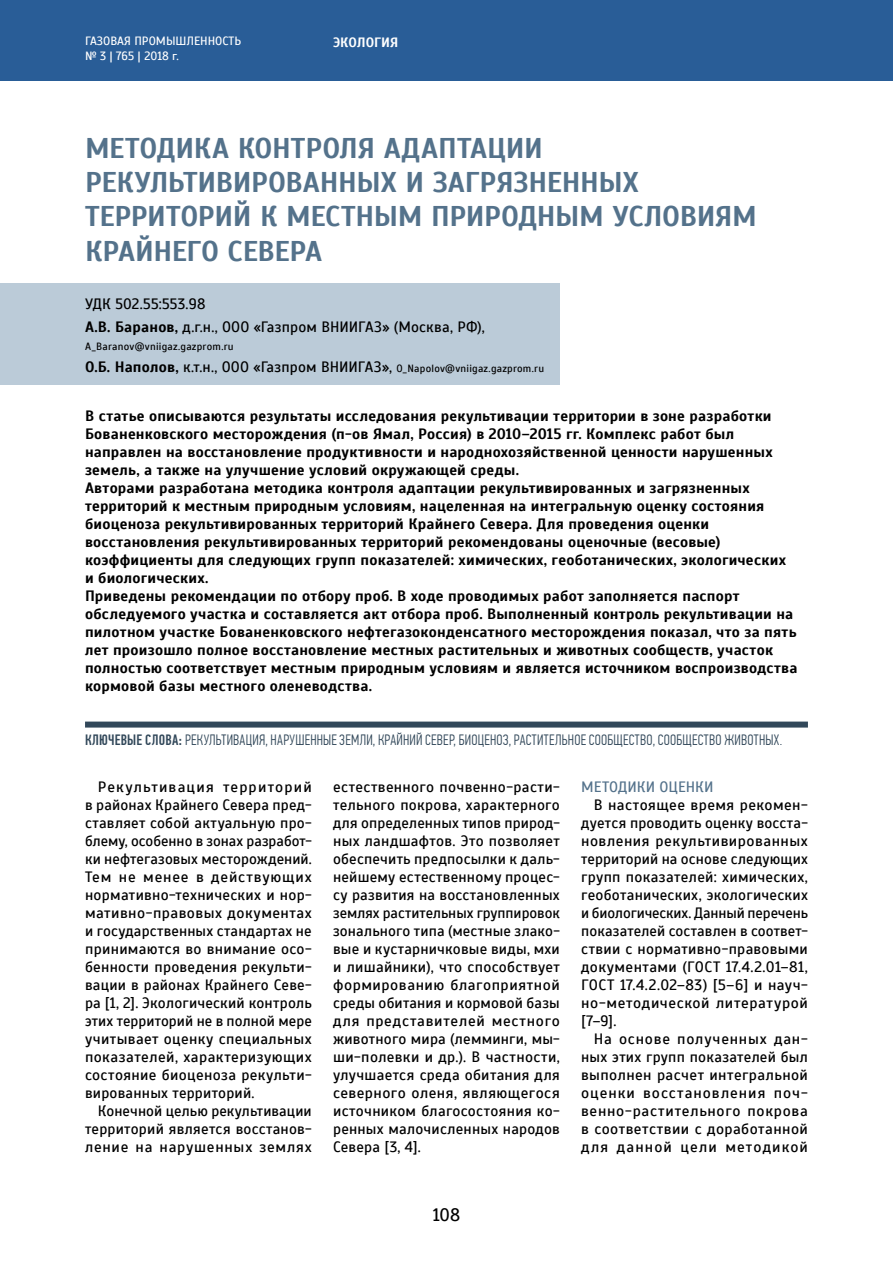
<style>
.page{position:relative;width:893px;height:1263px;background:#fff}
.page>*{position:absolute;margin:0;border:0;box-sizing:border-box;transform-origin:0 0}
.t1{font:700 28.5px/34.2px "Scada";letter-spacing:-.015em;color:#54728b}
.t2{font:18px "Scada";color:#000}
.t3{font:15px/18px "Scada";letter-spacing:.02em;color:#000;text-align:justify}
.t4{font:700 15px/18px "Scada";letter-spacing:.015em;color:#000}
.t5{font:300 15px "PF Din Text Comp Pro";letter-spacing:.015em;color:#32485a}
.t6{font:15px "Scada";color:#54728b}
.t7{font:700 13.5px "Scada";color:#fff}
.t8{font:12px/14.4px "Scada";color:#fff}
.t9{font:10.5px/22.2px "Scada";letter-spacing:.02em;color:#000}
.s1{font-weight:700}
.s2{font-weight:700;font-size:15px}
.s3{font-size:15px}
.s4{font-weight:500}
</style>
<div class="page">
<div style="left:0;top:0;width:893px;height:81px;background:#295d97"></div>
<div style="left:85px;top:721px;width:723px;height:6px;background:#32485a"></div>
<div style="left:0;top:283px;width:560px;height:102px;background:#bbcbd8"></div>
<p class="t8" style="left:85px;top:34px;width:158px">ГАЗОВАЯ ПРОМЫШЛЕННОСТЬ № 3 | 765 | 2018 г.</p>
<p class="t7" style="left:333px;top:34px;width:67px">ЭКОЛОГИЯ</p>
<h1 class="t1" style="left:85px;top:131px;width:673px">МЕТОДИКА КОНТРОЛЯ АДАПТАЦИИ<br>РЕКУЛЬТИВИРОВАННЫХ И ЗАГРЯЗНЕННЫХ<br>ТЕРРИТОРИЙ К МЕСТНЫМ ПРИРОДНЫМ УСЛОВИЯМ<br>КРАЙНЕГО СЕВЕРА</h1>
<p class="t3" style="left:85px;top:293px;width:401px;line-height:22.2px">УДК 502.55:553.98<br><span class="s1">А.В. Баранов,</span> д.г.н., ООО «Газпром ВНИИГАЗ» (Москва, РФ),</p>
<p class="t9" style="left:85px;top:335px;width:461px">A_Baranov@vniigaz.gazprom.ru<br><span class="s2">О.Б. Наполов,</span> <span class="s3">к.т.н., ООО «Газпром ВНИИГАЗ»,</span> O_Napolov@vniigaz.gazprom.ru</p>
<p class="t4" style="left:85px;top:407px;width:714px">В статье описываются результаты исследования рекультивации территории в зоне разработки Бованенковского месторождения (п-ов Ямал, Россия) в 2010–2015 гг. Комплекс работ был направлен на восстановление продуктивности и народнохозяйственной ценности нарушенных земель, а также на улучшение условий окружающей среды.<br>Авторами разработана методика контроля адаптации рекультивированных и загрязненных территорий к местным природным условиям, нацеленная на интегральную оценку состояния биоценоза рекультивированных территорий Крайнего Севера. Для проведения оценки восстановления рекультивированных территорий рекомендованы оценочные (весовые) коэффициенты для следующих групп показателей: химических, геоботанических, экологических и биологических.<br>Приведены рекомендации по отбору проб. В ходе проводимых работ заполняется паспорт обследуемого участка и составляется акт отбора проб. Выполненный контроль рекультивации на пилотном участке Бованенковского нефтегазоконденсатного месторождения показал, что за пять лет произошло полное восстановление местных растительных и животных сообществ, участок полностью соответствует местным природным условиям и является источником воспроизводства кормовой базы местного оленеводства.</p>
<p class="t5" style="left:85px;top:731px;width:699px"><span class="s4">КЛЮЧЕВЫЕ СЛОВА:</span> РЕКУЛЬТИВАЦИЯ, НАРУШЕННЫЕ ЗЕМЛИ, КРАЙНИЙ СЕВЕР, БИОЦЕНОЗ, РАСТИТЕЛЬНОЕ СООБЩЕСТВО, СООБЩЕСТВО ЖИВОТНЫХ.</p>
<p class="t3" style="left:85px;top:778px;width:228px;text-indent:13px">Рекультивация территорий в районах Крайнего Севера пред&shy;ставляет собой актуальную про&shy;блему, особенно в зонах разработ&shy;ки нефтегазовых месторождений.<br>Тем не менее в действующих нормативно-технических и нор&shy;мативно-правовых документах и государственных стандартах не принимаются во внимание осо&shy;бенности проведения рекульти&shy;вации в районах Крайнего Севе&shy;ра [1, 2]. Экологический контроль этих территорий не в полной мере учитывает оценку специальных показателей, характеризующих состояние биоценоза рекульти&shy;вированных территорий.</p>
<p class="t3" style="left:85px;top:1102px;width:228px;text-indent:13px">Конечной целью рекультивации территорий является восстанов&shy;ление на нарушенных землях</p>
<p class="t3" style="left:333px;top:778px;width:228px">естественного почвенно-расти&shy;тельного покрова, характерного для определенных типов природ&shy;ных ландшафтов. Это позволяет обеспечить предпосылки к даль&shy;нейшему естественному процес&shy;су развития на восстановленных землях растительных группировок зонального типа (местные злако&shy;вые и кустарничковые виды, мхи и лишайники), что способствует формированию благоприятной среды обитания и кормовой базы для представителей местного животного мира (лемминги, мы&shy;ши-полевки и др.). В частности, улучшается среда обитания для северного оленя, являющегося источником благосостояния ко&shy;ренных малочисленных народов Севера [3, 4].</p>
<p class="t6" style="left:581px;top:778px;width:134px">МЕТОДИКИ ОЦЕНКИ</p>
<p class="t3" style="left:581px;top:796px;width:228px;text-indent:13px">В настоящее время рекомен&shy;дуется проводить оценку восста&shy;новления рекультивированных территорий на основе следующих групп показателей: химических, геоботанических, экологических и биологических. Данный перечень показателей составлен в соответ&shy;ствии с нормативно-правовыми документами (ГОСТ 17.4.2.01–81, ГОСТ 17.4.2.02–83) [5–6] и науч&shy;но-методической литературой [7–9].</p>
<p class="t3" style="left:581px;top:1030px;width:228px;text-indent:13px">На основе полученных дан&shy;ных этих групп показателей был выполнен расчет интегральной оценки восстановления поч&shy;венно-растительного покрова в соответствии с доработанной для данной цели методикой</p>
<p class="t2" style="left:433px;top:1204px;width:29px">108</p>
</div>
